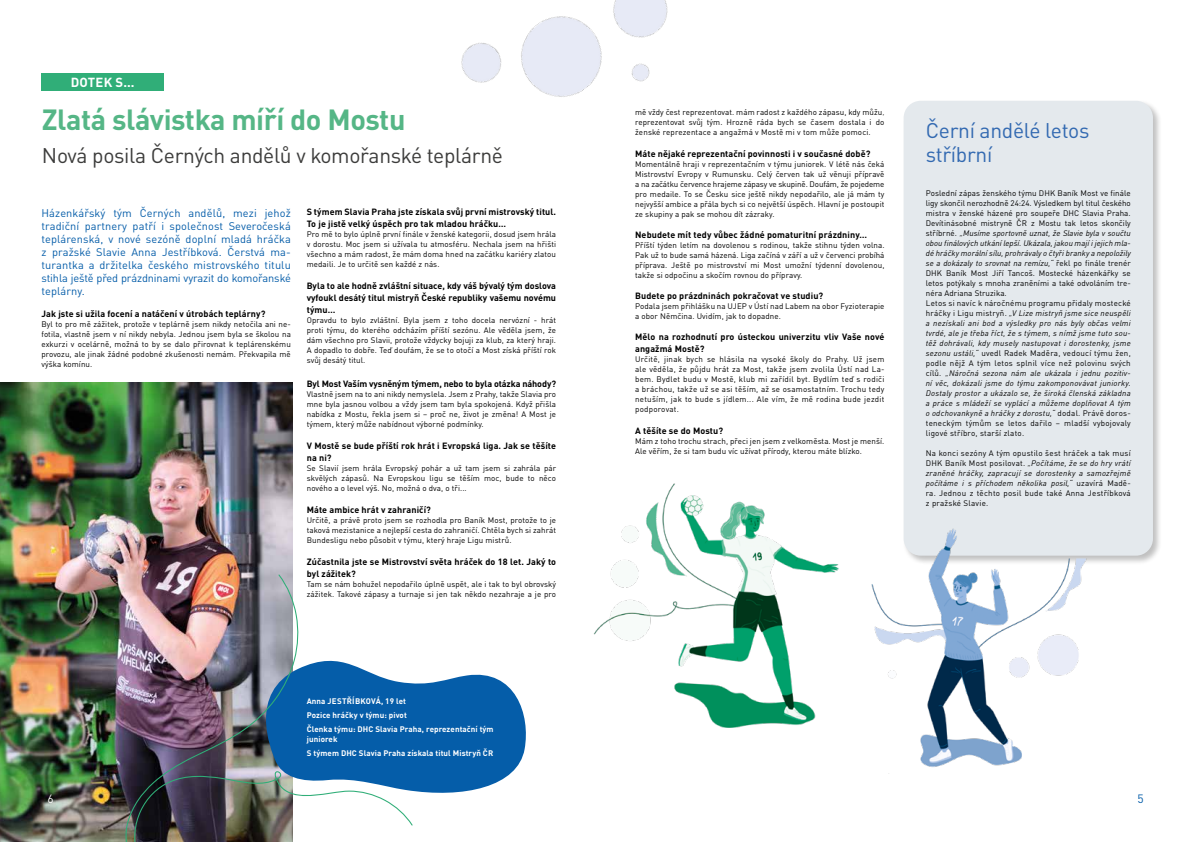
<style>
.page{position:relative;width:1191px;height:842px;background:#fff}
.page>*{position:absolute;margin:0;border:0;box-sizing:border-box;transform-origin:0 0}
.t1{font:700 28.8px "DIN Pro";letter-spacing:-.015em;color:#55b686}
.t2{font:21px "DIN Pro";letter-spacing:-.015em;color:#3c3c3b}
.t3{font:21px/24px "DIN Pro";letter-spacing:-.015em;color:#3269b1}
.t4{font:700 13px "DIN Pro";letter-spacing:.02em;color:#fff}
.t5{font:11.9px "DIN Pro";color:#fff}
.t6{font:11.9px "DIN Pro";color:#055da9}
.t7{font:11px/13px "DIN Pro";letter-spacing:-.01em;color:#055da9;text-align:justify}
.t8{font:700 9px/12px "DIN Pro";letter-spacing:.01em;color:#000}
.t9{font:700 9px "DIN Pro";letter-spacing:-.01em;color:#000}
.t10{font:8px/10px "DIN Pro";letter-spacing:.01em;color:#000;text-align:justify}
.t11{font:italic 8px/10px "DIN Pro";letter-spacing:.03em;color:#000}
.t12{font:700 8px/14px "DIN Pro";letter-spacing:.01em;color:#fff}
.s1{font-style:normal}
.s2{font-style:italic}
</style>
<div class="page">
<img style="left:593px;top:483px;width:246px;height:245px">
<img style="left:461px;top:0;width:207px;height:97px">
<div style="left:902px;top:99px;width:260px;height:466px;background:#000;opacity:.25"></div>
<div style="left:903px;top:101px;width:250px;height:455px;background:#e4e9ed;border-radius:17px"></div>
<img style="left:0;top:382px;width:292px;height:460px">
<svg style="left:299px;top:660px;width:227px;height:133px;fill:#055da9"></svg>
<div style="left:42px;top:74px;width:122px;height:17px;background:#30ae78"></div>
<img style="left:124px;top:574px;width:175px;height:268px">
<img style="left:133px;top:771px;width:280px;height:71px">
<img style="left:871px;top:482px;width:219px;height:292px">
<h3 class="t4" style="left:71px;top:72px;width:65px">DOTEK S...</h3>
<h1 class="t1" style="left:42px;top:95px;width:365px">Zlatá slávistka míří do Mostu</h1>
<h2 class="t2" style="left:42px;top:139px;width:462px">Nová posila Černých andělů v komořanské teplárně</h2>
<p class="t7" style="left:42px;top:205px;width:251px">Házenkářský tým Černých andělů, mezi jehož tradiční partnery patří i společnost Severočeská teplárenská, v nové sezóně doplní mladá hráčka z pražské Slavie Anna Jestříbková. Čerstvá ma&shy;turantka a držitelka českého mistrovského titulu stihla ještě před prázdninami vyrazit do komořanské teplárny.</p>
<p class="t8" style="left:42px;top:306px;width:225px">Jak jste si užila focení a natáčení v útrobách teplárny?</p>
<p class="t10" style="left:42px;top:318px;width:251px">Byl to pro mě zážitek, protože v teplárně jsem nikdy netočila ani ne&shy;fotila, vlastně jsem v ní nikdy nebyla. Jednou jsem byla se školou na exkurzi v ocelárně, možná to by se dalo přirovnat k teplárenskému provozu, ale jinak žádné podobné zkušenosti nemám. Překvapila mě výška komínu.</p>
<p class="t8" style="left:307px;top:205px;width:251px">S týmem Slavia Praha jste získala svůj první mistrovský titul.<br>To je jistě velký úspěch pro tak mladou hráčku…</p>
<p class="t10" style="left:307px;top:228px;width:251px">Pro mě to bylo úplně první finále v ženské kategorii, dosud jsem hrála v dorostu. Moc jsem si užívala tu atmosféru. Nechala jsem na hřišti všechno a mám radost, že mám doma hned na začátku kariéry zlatou medaili. Je to určitě sen každé z nás.</p>
<p class="t8" style="left:307px;top:279px;width:251px;text-align:justify">Byla to ale hodně zvláštní situace, kdy váš bývalý tým doslova vyfoukl desátý titul mistryň České republiky vašemu novému týmu…</p>
<p class="t10" style="left:307px;top:314px;width:251px">Opravdu to bylo zvláštní. Byla jsem z toho docela nervózní - hrát proti týmu, do kterého odcházím příští sezónu. Ale věděla jsem, že dám všechno pro Slavii, protože vždycky bojuji za klub, za který hraji.<br>A dopadlo to dobře. Teď doufám, že se to otočí a Most získá příští rok svůj desátý titul.</p>
<p class="t9" style="left:307px;top:376px;width:251px">Byl Most Vaším vysněným týmem, nebo to byla otázka náhody?</p>
<p class="t10" style="left:307px;top:388px;width:251px">Vlastně jsem na to ani nikdy nemyslela. Jsem z Prahy, takže Slavia pro mne byla jasnou volbou a vždy jsem tam byla spokojená. Když přišla nabídka z Mostu, řekla jsem si – proč ne, život je změna! A Most je týmem, který může nabídnout výborné podmínky.</p>
<p class="t8" style="left:307px;top:439px;width:251px">V Mostě se bude příští rok hrát i Evropská liga. Jak se těšíte na ni?</p>
<p class="t10" style="left:307px;top:462px;width:251px">Se Slavií jsem hrála Evropský pohár a už tam jsem si zahrála pár skvělých zápasů. Na Evropskou ligu se těším moc, bude to něco nového a o level výš. No, možná o dva, o tři...</p>
<p class="t8" style="left:307px;top:503px;width:126px">Máte ambice hrát v zahraničí?</p>
<p class="t10" style="left:307px;top:514px;width:251px">Určitě, a právě proto jsem se rozhodla pro Baník Most, protože to je taková mezistanice a nejlepší cesta do zahraničí. Chtěla bych si zahrát Bundesligu nebo působit v týmu, který hraje Ligu mistrů.</p>
<p class="t8" style="left:307px;top:555px;width:251px">Zúčastnila jste se Mistrovství světa hráček do 18 let. Jaký to byl zážitek?</p>
<p class="t10" style="left:307px;top:578px;width:251px">Tam se nám bohužel nepodařilo úplně uspět, ale i tak to byl obrovský zážitek. Takové zápasy a turnaje si jen tak někdo nezahraje a je pro</p>
<p class="t12" style="left:307px;top:693px;width:188px">Anna JESTŘÍBKOVÁ, 19 let<br>Pozice hráčky v týmu: pivot<br>Členka týmu: DHC Slavia Praha, reprezentační tým</p>
<p class="t12" style="left:307px;top:731px;width:188px">juniorek<br>S týmem DHC Slavia Praha získala titul Mistryň ČR</p>
<p class="t10" style="left:635px;top:106px;width:251px">mě vždy čest reprezentovat. mám radost z každého zápasu, kdy můžu‚ reprezentovat svůj tým. Hrozně ráda bych se časem dostala i do ženské reprezentace a angažmá v Mostě mi v tom může pomoci.</p>
<p class="t8" style="left:635px;top:146px;width:237px">Máte nějaké reprezentační povinnosti i v současné době?</p>
<p class="t10" style="left:635px;top:158px;width:251px">Momentálně hraji v reprezentačním v týmu juniorek. V létě nás čeká Mistrovství Evropy v Rumunsku. Celý červen tak už věnuji přípravě a na začátku července hrajeme zápasy ve skupině. Doufám, že pojedeme pro medaile. To se Česku sice ještě nikdy nepodařilo, ale já mám ty nejvyšší ambice a přála bych si co největší úspěch. Hlavní je postoupit ze skupiny a pak se mohou dít zázraky.</p>
<p class="t8" style="left:635px;top:227px;width:233px">Nebudete mít tedy vůbec žádné pomaturitní prázdniny…</p>
<p class="t10" style="left:635px;top:239px;width:251px">Příští týden letím na dovolenou s rodinou, takže stihnu týden volna.<br>Pak už to bude samá házená. Liga začíná v září a už v červenci probíhá příprava. Ještě po mistrovství mi Most umožní týdenní dovolenou, takže si odpočinu a skočím rovnou do přípravy.</p>
<p class="t8" style="left:635px;top:288px;width:190px">Budete po prázdninách pokračovat ve studiu?</p>
<p class="t10" style="left:635px;top:300px;width:251px">Podala jsem přihlášku na UJEP v Ústí nad Labem na obor Fyzioterapie a obor Němčina. Uvidím, jak to dopadne.</p>
<p class="t8" style="left:635px;top:329px;width:251px">Mělo na rozhodnutí pro ústeckou univerzitu vliv Vaše nové angažmá Mostě?</p>
<p class="t10" style="left:635px;top:353px;width:251px">Určitě, jinak bych se hlásila na vysoké školy do Prahy. Už jsem ale věděla, že půjdu hrát za Most, takže jsem zvolila Ústí nad La&shy;bem. Bydlet budu v Mostě, klub mi zařídil byt. Bydlím teď s rodiči a bráchou, takže už se asi těším, až se osamostatním. Trochu tedy netuším, jak to bude s jídlem... Ale vím, že mě rodina bude jezdit podporovat.</p>
<p class="t8" style="left:635px;top:423px;width:90px">A těšíte se do Mostu?</p>
<p class="t10" style="left:635px;top:435px;width:251px">Mám z toho trochu strach, přeci jen jsem z velkoměsta. Most je menší.<br>Ale věřím, že si tam budu víc užívat přírody, kterou máte blízko.</p>
<h2 class="t3" style="left:926px;top:116px;width:165px">Černí andělé letos stříbrní</h2>
<p class="t11" style="left:926px;top:187px;width:206px"><span class="s1">Poslední zápas ženského týmu DHK Baník Most ve finále ligy skončil nerozhodně 24:24. Výsledkem byl titul českého mistra v ženské házené pro soupeře DHC Slavia Praha.<br>Devítinásobné mistryně ČR z Mostu tak letos skončily stříbrné.</span> „Musíme sportovně uznat, že Slavie byla v součtu obou finálových utkání lepší. Ukázala, jakou mají i jejich mla&shy;dé hráčky morální sílu, prohrávaly o čtyři branky a nepoložily se a dokázaly to srovnat na remízu,“ <span class="s1">řekl po finále trenér DHK Baník Most Jiří Tancoš. Mostecké házenkářky se letos potýkaly s mnoha zraněními a také odvoláním tre&shy;néra Adriana Struzika.<br>Letos si navíc k náročnému programu přidaly mostecké hráčky i Ligu mistryň.</span> „V Lize mistryň jsme sice neuspěli a nezískali ani bod a výsledky pro nás byly občas velmi tvrdé, ale je třeba říct, že s týmem, s nímž jsme tuto sou&shy;těž dohrávali, kdy musely nastupovat i dorostenky, jsme sezonu ustáli,“ <span class="s1">uvedl Radek Maděra, vedoucí týmu žen, podle nějž A tým letos splnil více než polovinu svých cílů.</span> „Náročná sezona nám ale ukázala i jednu pozitiv&shy;ní věc, dokázali jsme do týmu zakomponovávat juniorky.<br>Dostaly prostor a ukázalo se, že široká členská základna a práce s mládeží se vyplácí a můžeme doplňovat A tým o odchovankyně a hráčky z dorostu,“ <span class="s1">dodal. Právě doros&shy;teneckým týmům se letos dařilo – mladší vybojovaly ligové stříbro, starší zlato.</span></p>
<p class="t10" style="left:926px;top:447px;width:206px">Na konci sezóny A tým opustilo šest hráček a tak musí DHK Baník Most posilovat. <span class="s2">„Počítáme, že se do hry vrátí zraněné hráčky, zapracují se dorostenky a samozřejmě počítáme i s příchodem několika posil,“</span> uzavírá Madě&shy;ra. Jednou z těchto posil bude také Anna Jestříbková z pražské Slavie.</p>
<h3 class="t5" style="left:48px;top:789px;width:8px">6</h3>
<h3 class="t6" style="left:1137px;top:789px;width:8px">5</h3>
</div>
